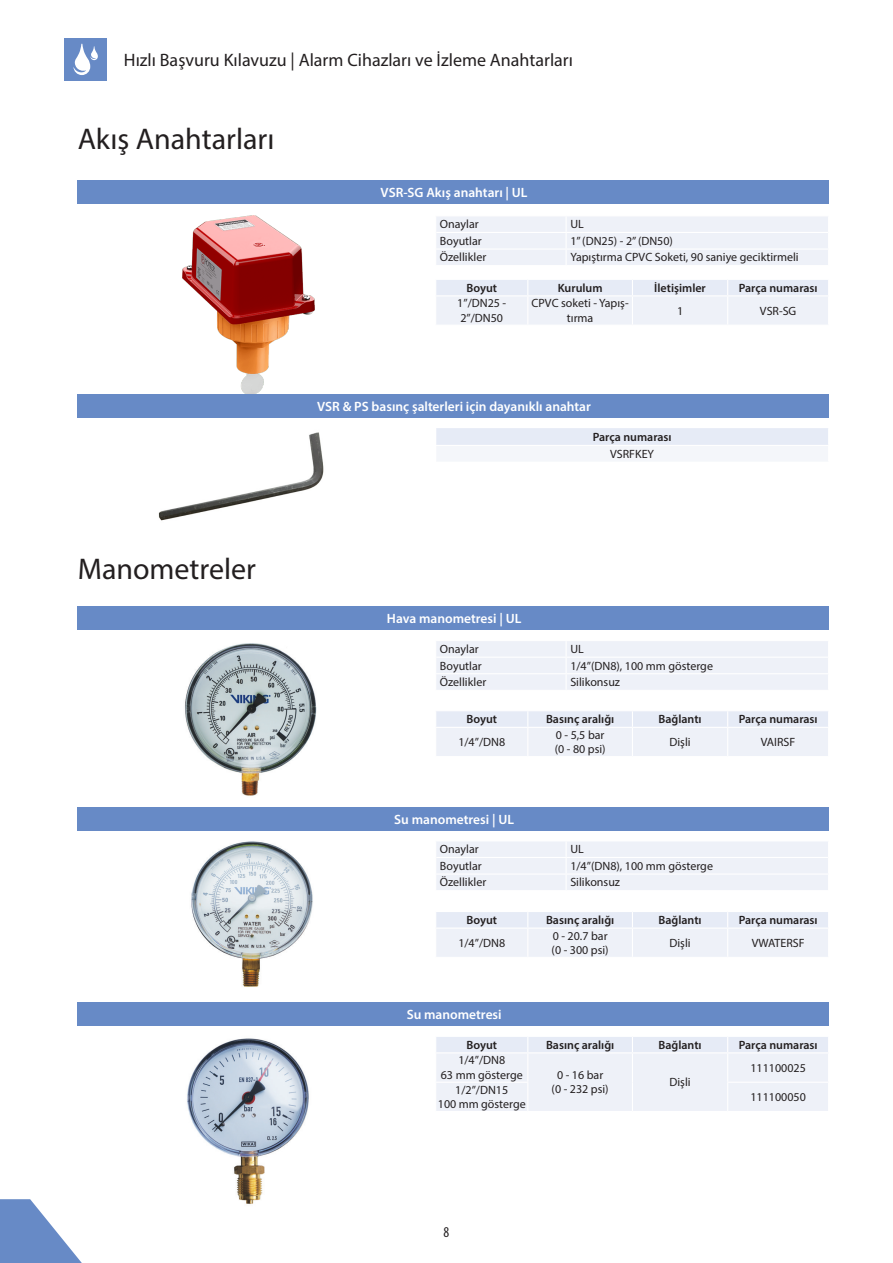
<style>
.page{position:relative;width:893px;height:1263px;background:#fff}
.page>*{position:absolute;margin:0;border:0;box-sizing:border-box;transform-origin:0 0}
.t1{font:30px "Myriad Pro";color:#231f20}
.t2{font:18px "Myriad Pro";color:#231f20}
.t3{font:condensed 15px "Myriad Pro";color:#231f20}
.t4{font:600 13.5px "Myriad Pro";color:#fff}
.t5{font:12px/14.4px "Myriad Pro";color:#231f20;text-align:center}
.t6{font:600 12px "Myriad Pro";color:#231f20}
</style>
<div class="page">
<svg style="left:0;top:1199px;width:82px;height:64px"></svg>
<div style="left:64px;top:38px;width:42px;height:43px;background:#678ac6"></div>
<svg style="left:73px;top:44px;width:25px;height:31px"></svg>
<img style="left:158px;top:432px;width:166px;height:89px">
<img style="left:183px;top:215px;width:132px;height:179px">
<img style="left:185px;top:643px;width:132px;height:153px">
<img style="left:191px;top:841px;width:122px;height:146px">
<img style="left:187px;top:1038px;width:122px;height:166px">
<div style="left:436px;top:217px;width:392px;height:48px;background:#eef1f8"></div>
<hr style="left:436px;top:232px;width:130px;height:1px;background:#fff">
<hr style="left:566px;top:232px;width:262px;height:1px;background:#fff">
<div style="left:436px;top:280px;width:392px;height:45px;background:#eef1f8"></div>
<hr style="left:632px;top:295px;width:96px;height:1px;background:#fff">
<div style="left:436px;top:428px;width:393px;height:17px;background:#e6ebf6"></div>
<div style="left:436px;top:445px;width:393px;height:17px;background:#f4f6fa"></div>
<hr style="left:435px;top:445px;width:394px;height:1px;background:#fff">
<svg style="left:828px;top:428px;width:1px;height:17px"></svg>
<div style="left:436px;top:641px;width:392px;height:49px;background:#eef1f8"></div>
<hr style="left:436px;top:657px;width:130px;height:1px;background:#fff">
<hr style="left:566px;top:657px;width:262px;height:1px;background:#fff">
<div style="left:436px;top:711px;width:392px;height:45px;background:#eef1f8"></div>
<hr style="left:632px;top:727px;width:96px;height:1px;background:#fff">
<div style="left:436px;top:842px;width:392px;height:48px;background:#eef1f8"></div>
<hr style="left:436px;top:857px;width:130px;height:1px;background:#fff">
<hr style="left:566px;top:857px;width:262px;height:1px;background:#fff">
<div style="left:436px;top:912px;width:392px;height:45px;background:#eef1f8"></div>
<hr style="left:632px;top:927px;width:96px;height:2px;background:#fff">
<div style="left:436px;top:1037px;width:392px;height:74px;background:#eef1f8"></div>
<div style="left:78px;top:180px;width:751px;height:24px;background:#678ac6"></div>
<div style="left:78px;top:394px;width:751px;height:24px;background:#678ac6"></div>
<div style="left:78px;top:606px;width:751px;height:23px;background:#678ac6"></div>
<div style="left:78px;top:807px;width:751px;height:24px;background:#678ac6"></div>
<div style="left:78px;top:1002px;width:751px;height:23px;background:#678ac6"></div>
<h2 class="t2" style="left:124px;top:49px;width:451px">Hızlı Başvuru Kılavuzu | Alarm Cihazları ve İzleme Anahtarları</h2>
<p class="t1" style="left:78px;top:120px;width:198px">Akış Anahtarları</p>
<p class="t1" style="left:78px;top:550px;width:180px">Manometreler</p>
<p class="t4" style="left:381px;top:184px;width:148px">VSR-SG Akış anahtarı | UL</p>
<p class="t5" style="left:440px;top:217px;width:40px">Onaylar</p>
<p class="t5" style="left:570px;top:217px;width:15px">UL</p>
<p class="t5" style="left:440px;top:233px;width:43px">Boyutlar</p>
<p class="t5" style="left:570px;top:233px;width:104px">1” (DN25) - 2” (DN50)</p>
<p class="t5" style="left:440px;top:250px;width:48px">Özellikler</p>
<p class="t5" style="left:570px;top:250px;width:230px">Yapıştırma CPVC Soketi, 90 saniye geciktirmeli</p>
<p class="t6" style="left:466px;top:280px;width:32px">Boyut</p>
<p class="t6" style="left:558px;top:280px;width:46px">Kurulum</p>
<p class="t6" style="left:654px;top:280px;width:53px">İletişimler</p>
<p class="t6" style="left:739px;top:280px;width:80px">Parça numarası</p>
<p class="t5" style="left:457px;top:296px;width:50px">1”/DN25 -</p>
<p class="t5" style="left:460px;top:310px;width:44px">2”/DN50</p>
<p class="t5" style="left:532px;top:296px;width:99px">CPVC soketi - Yapış&shy;tırma</p>
<p class="t5" style="left:677px;top:303px;width:8px">1</p>
<p class="t5" style="left:760px;top:303px;width:38px">VSR-SG</p>
<p class="t4" style="left:317px;top:398px;width:275px">VSR &amp; PS basınç şalterleri için dayanıklı anahtar</p>
<p class="t4" style="left:387px;top:610px;width:136px">Hava manometresi | UL</p>
<p class="t6" style="left:593px;top:429px;width:80px">Parça numarası</p>
<p class="t5" style="left:610px;top:446px;width:45px">VSRFKEY</p>
<p class="t5" style="left:440px;top:641px;width:40px">Onaylar</p>
<p class="t5" style="left:570px;top:641px;width:15px">UL</p>
<p class="t5" style="left:440px;top:658px;width:43px">Boyutlar</p>
<p class="t5" style="left:570px;top:658px;width:144px">1/4”(DN8), 100 mm gösterge</p>
<p class="t5" style="left:440px;top:675px;width:48px">Özellikler</p>
<p class="t5" style="left:570px;top:675px;width:51px">Silikonsuz</p>
<p class="t6" style="left:466px;top:711px;width:32px">Boyut</p>
<p class="t6" style="left:546px;top:711px;width:70px">Basınç aralığı</p>
<p class="t6" style="left:658px;top:711px;width:45px">Bağlantı</p>
<p class="t6" style="left:739px;top:711px;width:80px">Parça numarası</p>
<p class="t5" style="left:458px;top:735px;width:48px">1/4”/DN8</p>
<p class="t5" style="left:556px;top:727px;width:50px">0 - 5,5 bar</p>
<p class="t5" style="left:555px;top:742px;width:52px">(0 - 80 psi)</p>
<p class="t5" style="left:669px;top:735px;width:23px">Dişli</p>
<p class="t5" style="left:761px;top:735px;width:36px">VAIRSF</p>
<p class="t4" style="left:394px;top:811px;width:121px">Su manometresi | UL</p>
<p class="t5" style="left:440px;top:842px;width:40px">Onaylar</p>
<p class="t5" style="left:570px;top:842px;width:15px">UL</p>
<p class="t5" style="left:440px;top:858px;width:43px">Boyutlar</p>
<p class="t5" style="left:570px;top:858px;width:144px">1/4”(DN8), 100 mm gösterge</p>
<p class="t5" style="left:440px;top:875px;width:48px">Özellikler</p>
<p class="t5" style="left:570px;top:875px;width:51px">Silikonsuz</p>
<p class="t6" style="left:466px;top:912px;width:32px">Boyut</p>
<p class="t6" style="left:546px;top:912px;width:70px">Basınç aralığı</p>
<p class="t6" style="left:658px;top:912px;width:45px">Bağlantı</p>
<p class="t6" style="left:739px;top:912px;width:80px">Parça numarası</p>
<p class="t5" style="left:458px;top:935px;width:48px">1/4”/DN8</p>
<p class="t5" style="left:553px;top:928px;width:56px">0 - 20.7 bar</p>
<p class="t5" style="left:552px;top:942px;width:59px">(0 - 300 psi)</p>
<p class="t5" style="left:669px;top:935px;width:23px">Dişli</p>
<p class="t5" style="left:752px;top:935px;width:54px">VWATERSF</p>
<p class="t4" style="left:407px;top:1005px;width:97px">Su manometresi</p>
<p class="t6" style="left:466px;top:1037px;width:32px">Boyut</p>
<p class="t6" style="left:546px;top:1037px;width:70px">Basınç aralığı</p>
<p class="t6" style="left:658px;top:1037px;width:45px">Bağlantı</p>
<p class="t6" style="left:739px;top:1037px;width:80px">Parça numarası</p>
<p class="t5" style="left:458px;top:1053px;width:48px">1/4”/DN8</p>
<p class="t5" style="left:441px;top:1067px;width:83px">63 mm gösterge</p>
<p class="t5" style="left:557px;top:1067px;width:48px">0 - 16 bar</p>
<p class="t5" style="left:552px;top:1082px;width:59px">(0 - 232 psi)</p>
<p class="t5" style="left:750px;top:1060px;width:57px">111100025</p>
<p class="t5" style="left:669px;top:1075px;width:23px">Dişli</p>
<p class="t5" style="left:455px;top:1082px;width:54px">1/2”/DN15</p>
<p class="t5" style="left:438px;top:1097px;width:89px">100 mm gösterge</p>
<p class="t5" style="left:750px;top:1089px;width:57px">111100050</p>
<p class="t3" style="left:444px;top:1223px;width:7px">8</p>
</div>
